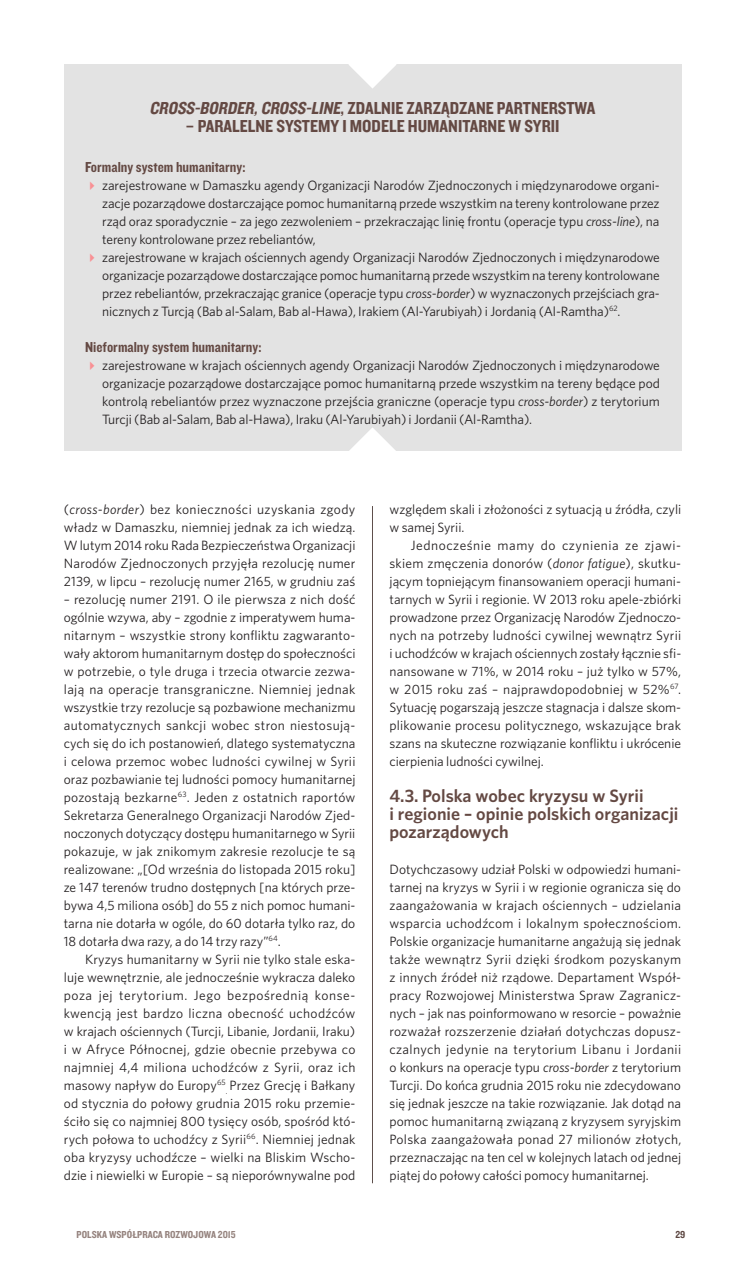
<style>
.page{position:relative;width:745px;height:1263px;background:#fff}
.page>*{position:absolute;margin:0;border:0;box-sizing:border-box;transform-origin:0 0}
.t1{font:18px "Knockout 50 Welterweight";color:#644943}
.t2{font:600 18px/18px "Whitney";color:#644943}
.t3{font:15px "Knockout 50 Welterweight";color:#644943}
.t4{font:13.5px/18px "Whitney";letter-spacing:-.01em;color:#231f20;text-align:justify}
.t5{font:10.5px "Knockout 50 Welterweight";color:#95837e}
.t6{font:10.5px "Knockout 50 Welterweight";color:#5b4540}
.s1{font-style:italic}
</style>
<div class="page">
<hr style="left:372px;top:506px;width:1px;height:677px;background:#5e4f4c">
<div style="left:64px;top:64px;width:616px;height:387px;background:#e3e3e3"></div>
<svg style="left:349px;top:64px;width:47px;height:24px"></svg>
<svg style="left:349px;top:428px;width:47px;height:23px"></svg>
<h1 class="t1" style="left:149px;top:96px;width:436px"><span class="s1">CROSS-BORDER,CROSS-LINE</span>, ZDALNIE ZARZĄDZANE PARTNERSTWA</h1>
<h1 class="t1" style="left:185px;top:114px;width:375px">– PARALELNE SYSTEMY I MODELE HUMANITARNE W SYRII</h1>
<p class="t3" style="left:85px;top:157px;width:162px">FORMALNY SYSTEM HUMANITARNY:</p>
<p class="t4" style="left:102px;top:176px;width:559px;text-align:left">zarejestrowane w Damaszku agendy Organizacji Narodów Zjednoczonych i międzynarodowe organi&shy;zacje pozarządowe dostarczające pomoc humanitarną przede wszystkim na tereny kontrolowane przez rząd oraz sporadycznie – za jego zezwoleniem – przekraczając linię frontu (operacje typu <span class="s1">cross-line</span>), na tereny kontrolowane przez rebeliantów,<br>zarejestrowane w krajach ościennych agendy Organizacji Narodów Zjednoczonych i międzynarodowe organizacje pozarządowe dostarczające pomoc humanitarną przede wszystkim na tereny kontrolowane przez rebeliantów, przekraczając granice (operacje typu <span class="s1">cross-border</span>) w wyznaczonych przejściach gra&shy;nicznych z Turcją (Bab al-Salam, Bab al-Hawa), Irakiem (Al-Yarubiyah) i Jordanią (Al-Ramtha)<sup>62</sup>.</p>
<p class="t3" style="left:85px;top:337px;width:178px">NIEFORMALNY SYSTEM HUMANITARNY:</p>
<p class="t4" style="left:102px;top:356px;width:559px">zarejestrowane w krajach ościennych agendy Organizacji Narodów Zjednoczonych i międzynarodowe organizacje pozarządowe dostarczające pomoc humanitarną przede wszystkim na tereny będące pod kontrolą rebeliantów przez wyznaczone przejścia graniczne (operacje typu <span class="s1">cross-border</span>) z terytorium Turcji (Bab al-Salam, Bab al-Hawa), Iraku (Al-Yarubiyah) i Jordanii (Al-Ramtha).</p>
<p class="t4" style="left:64px;top:500px;width:293px">(<span class="s1">cross-border</span>) bez konieczności uzyskania zgody władz w Damaszku, niemniej jednak za ich wiedzą.<br>W lutym 2014 roku Rada Bezpieczeństwa Organizacji Narodów Zjednoczonych przyjęła rezolucję numer 2139, w lipcu – rezolucję numer 2165, w grudniu zaś</p>
<p class="t4" style="left:64px;top:590px;width:293px">– rezolucję numer 2191. O ile pierwsza z nich dość ogólnie wzywa, aby – zgodnie z imperatywem huma&shy;nitarnym – wszystkie strony konfliktu zagwaranto&shy;wały aktorom humanitarnym dostęp do społeczności w potrzebie, o tyle druga i trzecia otwarcie zezwa&shy;lają na operacje transgraniczne. Niemniej jednak wszystkie trzy rezolucje są pozbawione mechanizmu automatycznych sankcji wobec stron niestosują&shy;cych się do ich postanowień, dlatego systematyczna i celowa przemoc wobec ludności cywilnej w Syrii oraz pozbawianie tej ludności pomocy humanitarnej pozostają bezkarne<sup>62</sup> <sup>3</sup>. Jeden z ostatnich raportów Sekretarza Generalnego Organizacji Narodów Zjed&shy;noczonych dotyczący dostępu humanitarnego w Syrii pokazuje, w jak znikomym zakresie rezolucje te są realizowane: „[Od września do listopada 2015 roku] ze 147 terenów trudno dostępnych [na których prze&shy;bywa 4,5 miliona osób] do 55 z nich pomoc humani&shy;tarna nie dotarła w ogóle, do 60 dotarła tylko raz, do 18 dotarła dwa razy, a do 14 trzy razy”<sup>64</sup>.</p>
<p class="t4" style="left:64px;top:950px;width:293px;text-indent:21px">Kryzys humanitarny w Syrii nie tylko stale eska&shy;luje wewnętrznie, ale jednocześnie wykracza daleko poza jej terytorium. Jego bezpośrednią konse&shy;kwencją jest bardzo liczna obecność uchodźców w krajach ościennych (Turcji, Libanie, Jordanii, Iraku) i w Afryce Północnej, gdzie obecnie przebywa co najmniej 4,4 miliona uchodźców z Syrii, oraz ich masowy napływ do Europy<sup>65</sup><sub>.</sub> Przez Grecję i Bałkany od stycznia do połowy grudnia 2015 roku przemie&shy;ściło się co najmniej 800 tysięcy osób, spośród któ&shy;rych połowa to uchodźcy z Syrii<sup>66</sup>. Niemniej jednak oba kryzysy uchodźcze – wielki na Bliskim Wscho&shy;dzie i niewielki w Europie – są nieporównywalne pod</p>
<p class="t4" style="left:389px;top:500px;width:293px">względem skali i złożoności z sytuacją u źródła, czyli w samej Syrii.</p>
<p class="t4" style="left:389px;top:536px;width:293px;text-indent:21px">Jednocześnie mamy do czynienia ze zjawi&shy;skiem zmęczenia donorów (<span class="s1">donor fatigue</span>), skutku&shy;jącym topniejącym finansowaniem operacji humani&shy;tarnych w Syrii i regionie. W 2013 roku apele-zbiórki prowadzone przez Organizację Narodów Zjednoczo&shy;nych na potrzeby ludności cywilnej wewnątrz Syrii i uchodźców w krajach ościennych zostały łącznie sfi&shy;nansowane w 71%, w 2014 roku – już tylko w 57%, w 2015 roku zaś – najprawdopodobniej w 52%<sup>67</sup>.<br>Sytuację pogarszają jeszcze stagnacja i dalsze skom&shy;plikowanie procesu politycznego, wskazujące brak szans na skuteczne rozwiązanie konfliktu i ukrócenie cierpienia ludności cywilnej.</p>
<h1 class="t2" style="left:389px;top:786px;width:290px">4.3. Polska wobec kryzysu w Syrii<br>i regionie – opinie polskich organizacji pozarządowych</h1>
<p class="t4" style="left:389px;top:860px;width:293px">Dotychczasowy udział Polski w odpowiedzi humani&shy;tarnej na kryzys w Syrii i w regionie ogranicza się do zaangażowania w krajach ościennych – udzielania wsparcia uchodźcom i lokalnym społecznościom.<br>Polskie organizacje humanitarne angażują się jednak także wewnątrz Syrii dzięki środkom pozyskanym z innych źródeł niż rządowe. Departament Współ&shy;pracy Rozwojowej Ministerstwa Spraw Zagranicz&shy;nych – jak nas poinformowano w resorcie – poważnie rozważał rozszerzenie działań dotychczas dopusz&shy;czalnych jedynie na terytorium Libanu i Jordanii o konkurs na operacje typu <span class="s1">cross-border</span> z terytorium Turcji. Do końca grudnia 2015 roku nie zdecydowano się jednak jeszcze na takie rozwiązanie. Jak dotąd na pomoc humanitarną związaną z kryzysem syryjskim Polska zaangażowała ponad 27 milionów złotych, przeznaczając na ten cel w kolejnych latach od jednej piątej do połowy całości pomocy humanitarnej.</p>
<p class="t5" style="left:77px;top:1228px;width:160px">POLSKA WSPÓŁPRACA ROZWOJOWA 2015</p>
<p class="t6" style="left:675px;top:1228px;width:11px">29</p>
</div>
